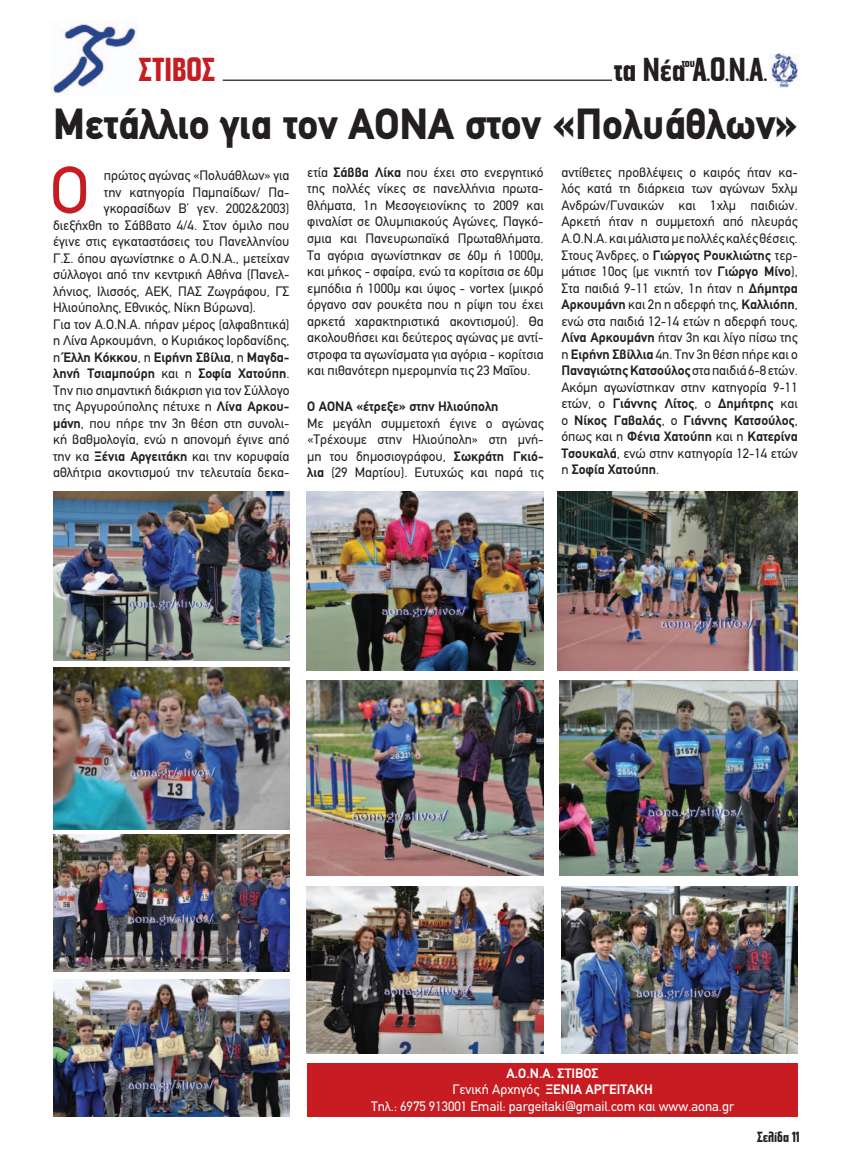
<style>
.page{position:relative;width:851px;height:1170px;background:#fff}
.page>*{position:absolute;margin:0;border:0;box-sizing:border-box;transform-origin:0 0}
.t1{font:66.75px "PF Din Text";color:#c61c22}
.t2{font:900 43.75px "PF Din Text";color:#231f20}
.t3{font:700 33.75px "PF Stiele Futura";color:#231f20;scale:1.05 1}
.t4{font:700 33.75px "PF Stiele Futura";color:#c61c22;scale:1.05 1}
.t5{font:700 15px "PF Stiele Futura";color:#231f20;scale:1.05 1}
.t6{font:13.75px/16.5px "PF Din Text";color:#231f20;text-align:justify}
.t7{font:13.75px/16.5px "PF Din Text";color:#fff;text-align:center}
.t8{font:700 13.75px "PF Din Text";color:#231f20}
.t9{font:700 13.12px "PF Stiele Futura";color:#231f20;scale:1.05 1}
.s1{font-size:18.75px}
.s2{font-weight:700}
.s3{font-weight:400}
</style>
<div class="page">
<hr style="left:223px;top:80px;width:389px;height:1px;background:#231f20">
<img style="left:769px;top:53px;width:29px;height:34px">
<img style="left:53px;top:24px;width:83px;height:70px">
<img style="left:306px;top:491px;width:237px;height:179px">
<img style="left:53px;top:491px;width:236px;height:169px">
<img style="left:559px;top:680px;width:238px;height:195px">
<img style="left:306px;top:680px;width:237px;height:195px">
<img style="left:306px;top:886px;width:237px;height:166px">
<img style="left:53px;top:667px;width:236px;height:162px">
<img style="left:53px;top:834px;width:236px;height:137px">
<img style="left:53px;top:979px;width:236px;height:137px">
<img style="left:561px;top:886px;width:236px;height:167px">
<div style="left:307px;top:1063px;width:490px;height:53px;background:#c61c22"></div>
<img style="left:557px;top:491px;width:240px;height:179px">
<h3 class="t4" style="left:139px;top:50px;width:74px">ΣΤΙΒΟΣ</h3>
<h2 class="t2" style="left:53px;top:98px;width:746px">Μετάλλιο για τον ΑΟΝΑ στον «Πολυάθλων»</h2>
<h1 class="t1" style="left:50px;top:151px;width:40px">Ο</h1>
<p class="t6" style="left:104px;top:167px;width:187px">πρώτος αγώνας «Πολυάθλων» για</p>
<h3 class="t3" style="left:614px;top:51px;width:147px">τα Nέα Α<span class="s1">.</span>Ο<span class="s1">.</span>Ν<span class="s1">.</span>Α<span class="s1">.</span></h3>
<p class="t9" style="left:681px;top:55px;width:14px">του</p>
<p class="t6" style="left:307px;top:164px;width:238px">ετία <span class="s2">Σάββα Λίκα</span> που έχει στο ενεργητικό της πολλές νίκες σε πανελλήνια πρωτα&shy;θλήματα, 1η Μεσογειονίκης το 2009 και φιναλίστ σε Ολυμπιακούς Αγώνες, Παγκό&shy;σμια και Πανευρωπαϊκά Πρωταθλήματα.<br>Τα αγόρια αγωνίστηκαν σε 60μ ή 1000μ, και μήκος - σφαίρα, ενώ τα κορίτσια σε 60μ εμπόδια ή 1000μ και ύψος - vortex (μικρό όργανο σαν ρουκέτα που η ρίψη του έχει αρκετά χαρακτηριστικά ακοντισμού). Θα ακολουθήσει και δεύτερος αγώνας με αντί&shy;στροφα τα αγωνίσματα για αγόρια - κορίτσια και πιθανότερη ημερομηνία τις 23 Μαΐου.</p>
<p class="t8" style="left:307px;top:398px;width:193px">Ο ΑΟΝΑ «έτρεξε» στην Ηλιούπολη</p>
<p class="t6" style="left:307px;top:414px;width:238px">Με μεγάλη συμμετοχή έγινε ο αγώνας «Τρέχουμε στην Ηλιούπολη» στη μνή&shy;μη του δημοσιογράφου, <span class="s2">Σωκράτη Γκιό&shy;λια</span> (29 Μαρτίου). Ευτυχώς και παρά τις</p>
<p class="t6" style="left:561px;top:164px;width:238px">αντίθετες προβλέψεις ο καιρός ήταν κα&shy;λός κατά τη διάρκεια των αγώνων 5χλμ Ανδρών/Γυναικών και 1χλμ παιδιών.<br>Αρκετή ήταν η συμμετοχή από πλευράς Α.Ο.Ν.Α. και μάλιστα με πολλές καλές θέσεις.<br>Στους Άνδρες, ο <span class="s2">Γιώργος Ρουκλιώτης</span> τερ&shy;μάτισε 10ος (με νικητή τον <span class="s2">Γιώργο Μίνο</span>), Στα παιδιά 9-11 ετών, 1η ήταν η <span class="s2">Δήμητρα Αρκουμάνη</span> και 2η η αδερφή της, <span class="s2">Καλλιόπη</span>, ενώ στα παιδιά 12-14 ετών η αδερφή τους, <span class="s2">Λίνα Αρκουμάνη</span> ήταν 3η και λίγο πίσω της η <span class="s2">Ειρήνη Σβίλλια</span> 4η. Την 3η θέση πήρε και ο <span class="s2">Παναγιώτης Κατσούλος</span> στα παιδιά 6-8 ετών.<br>Ακόμη αγωνίστηκαν στην κατηγορία 9-11 ετών, ο <span class="s2">Γιάννης Λίτος</span>, ο <span class="s2">Δημήτρης</span> και ο <span class="s2">Νίκος Γαβαλάς</span>, ο <span class="s2">Γιάννης Κατσούλος</span>, όπως και η <span class="s2">Φένια Χατούπη</span> και η <span class="s2">Κατερίνα Τσουκαλά</span>, ενώ στην κατηγορία 12-14 ετών η <span class="s2">Σοφία Χατούπη</span>.</p>
<p class="t6" style="left:104px;top:184px;width:187px">την κατηγορία Παμπαίδων/ Πα-</p>
<p class="t6" style="left:104px;top:200px;width:187px">γκορασίδων Β’ γεν. 2002&amp;2003)</p>
<p class="t6" style="left:53px;top:217px;width:238px">διεξήχθη το Σάββατο 4/4. Στον όμιλο που</p>
<p class="t6" style="left:53px;top:233px;width:238px">έγινε στις εγκαταστάσεις του Πανελληνίου</p>
<p class="t6" style="left:53px;top:250px;width:238px">Γ.Σ. όπου αγωνίστηκε ο Α.Ο.Ν.Α., μετείχαν</p>
<p class="t6" style="left:53px;top:266px;width:238px">σύλλογοι από την κεντρική Αθήνα (Πανελ-</p>
<p class="t6" style="left:53px;top:283px;width:238px">λήνιος, Ιλισσός, ΑΕΚ, ΠΑΣ Ζωγράφου, ΓΣ</p>
<p class="t6" style="left:53px;top:299px;width:204px">Ηλιούπολης, Εθνικός, Νίκη Βύρωνα).</p>
<p class="t6" style="left:53px;top:316px;width:238px">Για τον Α.Ο.Ν.Α. πήραν μέρος (αλφαβητικά)</p>
<p class="t6" style="left:53px;top:332px;width:238px">η Λίνα Αρκουμάνη, ο Κυριάκος Ιορδανίδης,</p>
<p class="t8" style="left:53px;top:349px;width:238px"><span class="s3">η</span> Έλλη Κόκκου<span class="s3">, η</span> Ειρήνη Σβίλια<span class="s3">, η</span> Μαγδα-</p>
<p class="t8" style="left:53px;top:365px;width:238px">ληνή Τσιαμπούρη <span class="s3">και η</span> Σοφία Χατούπη<span class="s3">.</span></p>
<p class="t6" style="left:53px;top:382px;width:238px">Την πιο σημαντική διάκριση για τον Σύλλογο</p>
<p class="t6" style="left:53px;top:398px;width:238px">της Αργυρούπολης πέτυχε η <span class="s2">Λίνα Αρκου-</span></p>
<p class="t6" style="left:53px;top:415px;width:238px"><span class="s2">μάνη</span>, που πήρε την 3η θέση στη συνολι-</p>
<p class="t6" style="left:53px;top:431px;width:238px">κή βαθμολογία, ενώ η απονομή έγινε από</p>
<p class="t6" style="left:53px;top:448px;width:238px">την κα <span class="s2">Ξένια Αργειτάκη</span> και την κορυφαία</p>
<p class="t6" style="left:53px;top:464px;width:238px">αθλήτρια ακοντισμού την τελευταία δεκα-</p>
<p class="t7" style="left:371px;top:1064px;width:364px"><span class="s2">Α.Ο.Ν.Α. ΣΤΙΒΟΣ<br></span>Γενική Αρχηγός <span class="s2">ΞΕΝΙΑ ΑΡΓEIΤΑΚΗ<br></span>Τηλ.: 6975 913001 Email: pargeitaki@gmail.com και www.aona.gr</p>
<p class="t5" style="left:756px;top:1128px;width:42px">Σελίδα 11</p>
</div>
